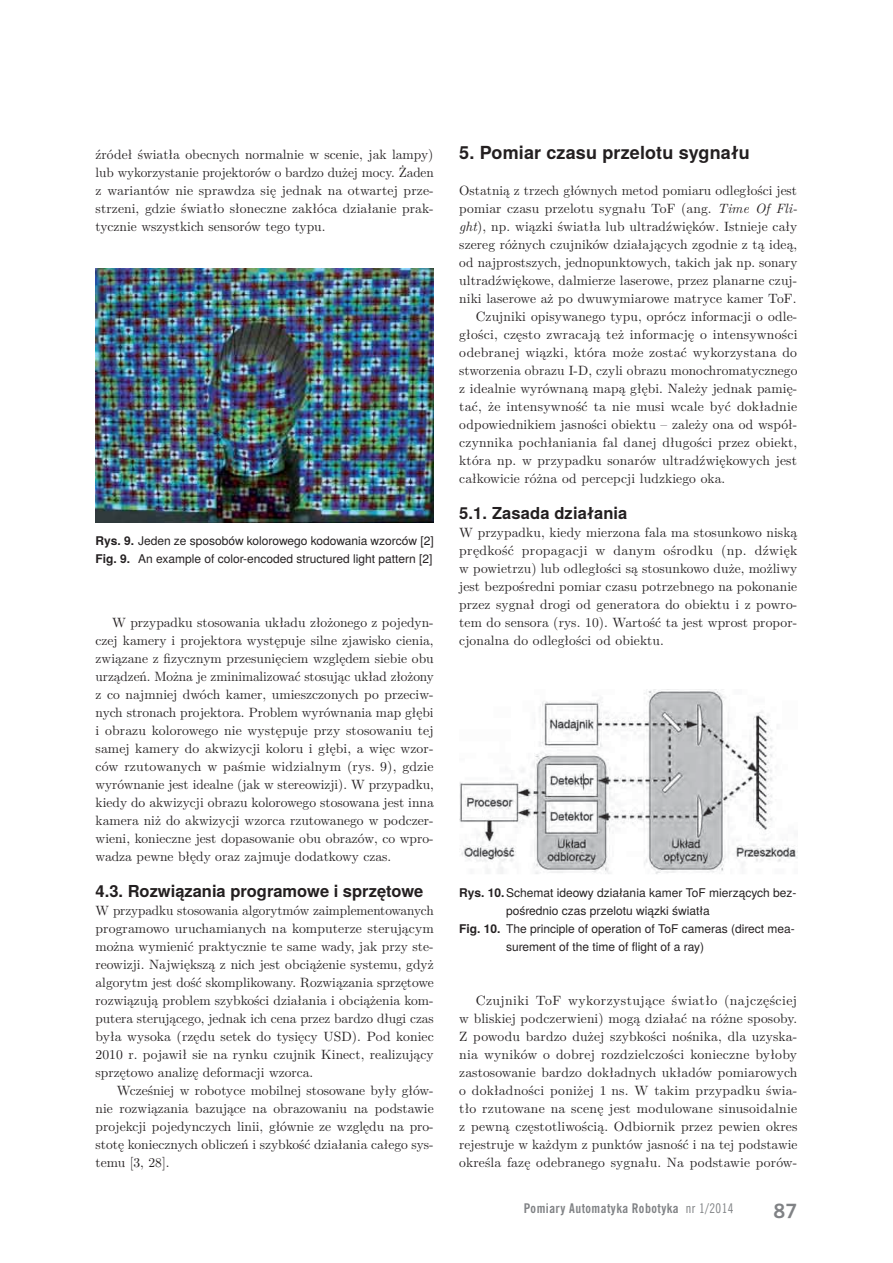
<style>
.page{position:relative;width:893px;height:1263px;background:#fff}
.page>*{position:absolute;margin:0;border:0;box-sizing:border-box;transform-origin:0 0}
.t1{font:700 18px "Te X Gyre Heros";letter-spacing:.01em;color:#231f20}
.t2{font:700 18px "News Goth PL";color:#808285}
.t3{font:700 16.5px "Te X Gyre Heros";color:#231f20}
.t4{font:13.5px/18px "LM Roman 10";letter-spacing:.01em;color:#231f20;text-align:justify}
.t5{font:12px/18px "Te X Gyre Heros";color:#231f20}
.t6{font:700 12px "News Goth Cn PL";letter-spacing:.04em;color:#808285}
.s1{font-weight:700}
.s2{font-style:italic}
.s3{font-weight:400}
</style>
<div class="page">
<img style="left:459px;top:690px;width:338px;height:184px">
<img style="left:96px;top:269px;width:338px;height:253px">
<p class="t4" style="left:96px;top:147px;width:340px">źródeł światła obecnych normalnie w scenie, jak lampy) lub wykorzystanie projektorów o bardzo dużej mocy. Żaden z wariantów nie sprawdza się jednak na otwartej prze&shy;strzeni, gdzie światło słoneczne zakłóca działanie prak&shy;tycznie wszystkich sensorów tego typu.</p>
<p class="t5" style="left:96px;top:533px;width:340px"><span class="s1">Rys. 9.</span> Jeden ze sposobów kolorowego kodowania wzorców [2]<br><span class="s1">Fig. 9.</span> An example of color-encoded structured light pattern [2]</p>
<p class="t4" style="left:96px;top:615px;width:340px;text-indent:16px">W przypadku stosowania układu złożonego z pojedyn&shy;czej kamery i projektora występuje silne zjawisko cienia, związane z fizycznym przesunięciem względem siebie obu urządzeń. Można je zminimalizować stosując układ złożony z co najmniej dwóch kamer, umieszczonych po przeciw&shy;nych stronach projektora. Problem wyrównania map głębi i obrazu kolorowego nie występuje przy stosowaniu tej samej kamery do akwizycji koloru i głębi, a więc wzor&shy;ców rzutowanych w paśmie widzialnym (rys. 9), gdzie wyrównanie jest idealne (jak w stereowizji). W przypadku, kiedy do akwizycji obrazu kolorowego stosowana jest inna kamera niż do akwizycji wzorca rzutowanego w podczer&shy;wieni, konieczne jest dopasowanie obu obrazów, co wpro&shy;wadza pewne błędy oraz zajmuje dodatkowy czas.</p>
<p class="t3" style="left:96px;top:884px;width:329px">4.3. Rozwiązania programowe i sprzętowe</p>
<p class="t4" style="left:96px;top:903px;width:340px">W przypadku stosowania algorytmów zaimplementowanych programowo uruchamianych na komputerze sterującym można wymienić praktycznie te same wady, jak przy ste&shy;reowizji. Największą z nich jest obciążenie systemu, gdyż algorytm jest dość skomplikowany. Rozwiązania sprzętowe rozwiązują problem szybkości działania i obciążenia kom&shy;putera sterującego, jednak ich cena przez bardzo długi czas była wysoka (rzędu setek do tysięcy USD). Pod koniec 2010 r. pojawił sie na rynku czujnik Kinect, realizujący sprzętowo analizę deformacji wzorca.</p>
<p class="t4" style="left:96px;top:1083px;width:340px;text-indent:21px">Wcześniej w robotyce mobilnej stosowane były głów&shy;nie rozwiązania bazujące na obrazowaniu na podstawie projekcji pojedynczych linii, głównie ze względu na pro&shy;stotę koniecznych obliczeń i szybkość działania całego sys&shy;temu [3, 28].</p>
<h1 class="t1" style="left:459px;top:145px;width:292px">5. Pomiar czasu przelotu sygnału</h1>
<p class="t4" style="left:459px;top:183px;width:339px">Ostatnią z trzech głównych metod pomiaru odległości jest</p>
<p class="t4" style="left:459px;top:201px;width:340px">pomiar czasu przelotu sygnału ToF (ang. <span class="s2">Time Of Fli-</span></p>
<p class="t4" style="left:459px;top:219px;width:340px"><span class="s2">ght</span>), np. wiązki światła lub ultradźwięków. Istnieje cały</p>
<p class="t4" style="left:459px;top:237px;width:340px">szereg różnych czujników działających zgodnie z tą ideą,</p>
<p class="t4" style="left:459px;top:255px;width:340px">od najprostszych, jednopunktowych, takich jak np. sonary</p>
<p class="t4" style="left:459px;top:273px;width:340px">ultradźwiękowe, dalmierze laserowe, przez planarne czuj-</p>
<p class="t4" style="left:459px;top:291px;width:339px">niki laserowe aż po dwuwymiarowe matryce kamer ToF.</p>
<p class="t4" style="left:476px;top:309px;width:323px">Czujniki opisywanego typu, oprócz informacji o odle-</p>
<p class="t4" style="left:459px;top:327px;width:340px">głości, często zwracają też informację o intensywności</p>
<p class="t4" style="left:459px;top:345px;width:339px">odebranej wiązki, która może zostać wykorzystana do</p>
<p class="t4" style="left:459px;top:363px;width:340px">stworzenia obrazu I-D, czyli obrazu monochromatycznego</p>
<p class="t4" style="left:459px;top:381px;width:340px">z idealnie wyrównaną mapą głębi. Należy jednak pamię-</p>
<p class="t4" style="left:459px;top:399px;width:339px">tać, że intensywność ta nie musi wcale być dokładnie</p>
<p class="t4" style="left:459px;top:417px;width:340px">odpowiednikiem jasności obiektu – zależy ona od współ-</p>
<p class="t4" style="left:459px;top:435px;width:340px">czynnika pochłaniania fal danej długości przez obiekt,</p>
<p class="t4" style="left:459px;top:453px;width:339px">która np. w przypadku sonarów ultradźwiękowych jest</p>
<p class="t4" style="left:459px;top:471px;width:268px">całkowicie różna od percepcji ludzkiego oka.</p>
<p class="t3" style="left:459px;top:506px;width:170px">5.1. Zasada działania</p>
<p class="t4" style="left:459px;top:525px;width:340px">W przypadku, kiedy mierzona fala ma stosunkowo niską prędkość propagacji w danym ośrodku (np. dźwięk w powietrzu) lub odległości są stosunkowo duże, możliwy jest bezpośredni pomiar czasu potrzebnego na pokonanie przez sygnał drogi od generatora do obiektu i z powro&shy;tem do sensora (rys. 10). Wartość ta jest wprost propor&shy;cjonalna do odległości od obiektu.</p>
<p class="t5" style="left:459px;top:885px;width:339px"><span class="s1">Rys. 10.</span> Schemat ideowy działania kamer ToF mierzących bez-</p>
<p class="t5" style="left:506px;top:903px;width:205px">pośrednio czas przelotu wiązki światła</p>
<p class="t5" style="left:459px;top:921px;width:337px"><span class="s1">Fig. 10.</span> The principle of operation of ToF cameras (direct mea-</p>
<p class="t5" style="left:506px;top:939px;width:200px">surement of the time of flight of a ray)</p>
<p class="t4" style="left:459px;top:993px;width:340px;text-indent:16px">Czujniki ToF wykorzystujące światło (najczęściej w bliskiej podczerwieni) mogą działać na różne sposoby.<br>Z powodu bardzo dużej szybkości nośnika, dla uzyska&shy;nia wyników o dobrej rozdzielczości konieczne byłoby zastosowanie bardzo dokładnych układów pomiarowych o dokładności poniżej 1 ns. W takim przypadku świa&shy;tło rzutowane na scenę jest modulowane sinusoidalnie z pewną częstotliwością. Odbiornik przez pewien okres rejestruje w każdym z punktów jasność i na tej podstawie określa fazę odebranego sygnału. Na podstawie porów-</p>
<p class="t6" style="left:524px;top:1203px;width:211px">Pomiary Automatyka Robotyka <span class="s3">nr 1/2014</span></p>
<h1 class="t2" style="left:773px;top:1203px;width:25px">87</h1>
</div>
